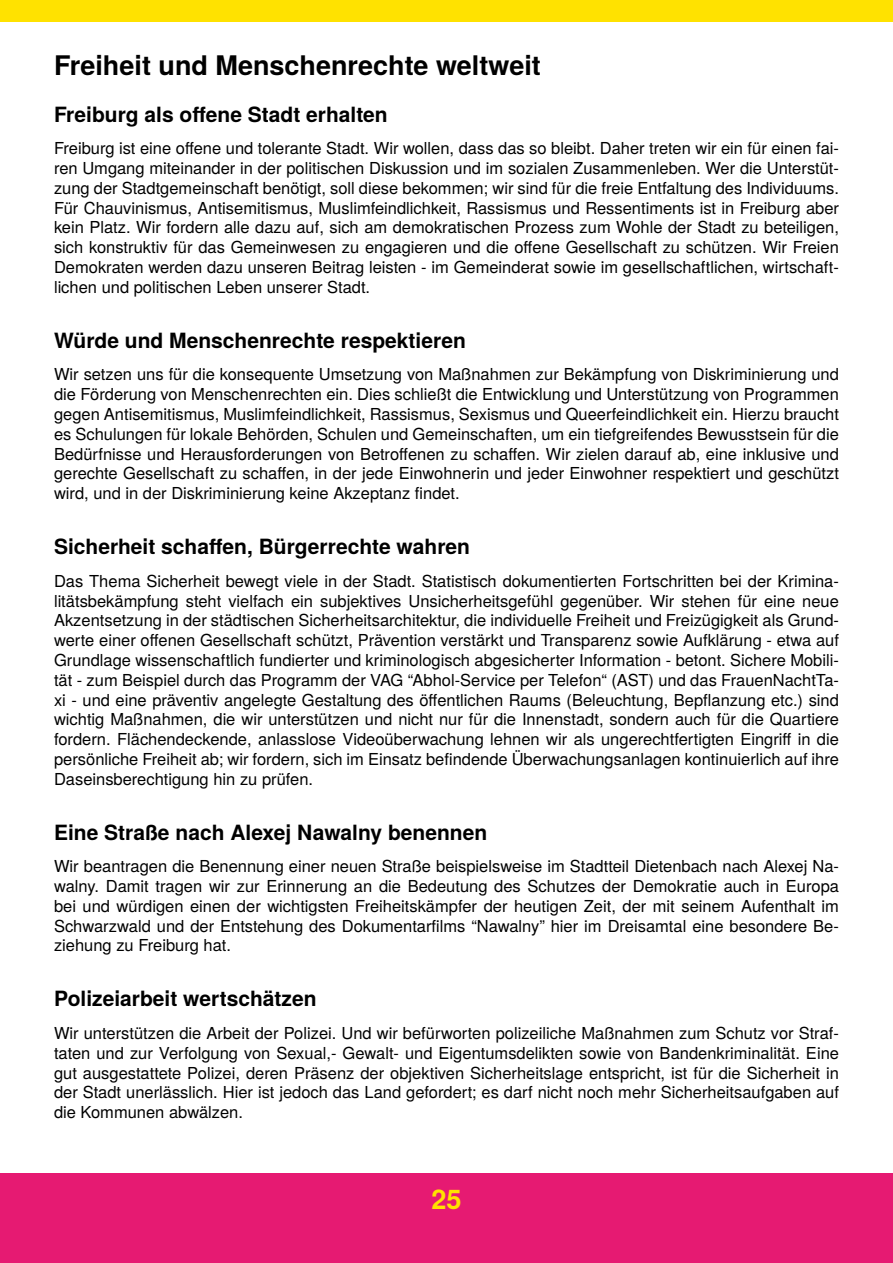
<style>
.page{position:relative;width:893px;height:1263px;background:#fff}
.page>*{position:absolute;margin:0;border:0;box-sizing:border-box;transform-origin:0 0}
.t1{font:700 27px "Te X Gyre Heros";color:#000}
.t2{font:700 27px "Te X Gyre Heros";color:#ffe200}
.t3{font:700 21px "Te X Gyre Heros";color:#000}
.t4{font:16.5px/19.8px "Te X Gyre Heros";color:#000;text-align:justify}
</style>
<div class="page">
<div style="left:0;top:1174px;width:893px;height:89px;background:#e61a72"></div>
<div style="left:0;top:0;width:893px;height:21px;background:#ffe200"></div>
<h1 class="t1" style="left:54px;top:45px;width:488px">Freiheit und Menschenrechte weltweit</h1>
<p class="t3" style="left:54px;top:98px;width:335px">Freiburg als offene Stadt erhalten</p>
<p class="t4" style="left:54px;top:137px;width:787px">Freiburg ist eine offene und tolerante Stadt. Wir wollen, dass das so bleibt. Daher treten wir ein für einen fai&shy;ren Umgang miteinander in der politischen Diskussion und im sozialen Zusammenleben. Wer die Unterstüt&shy;zung der Stadtgemeinschaft benötigt, soll diese bekommen; wir sind für die freie Entfaltung des Individuums.<br>Für Chauvinismus, Antisemitismus, Muslimfeindlichkeit, Rassismus und Ressentiments ist in Freiburg aber kein Platz. Wir fordern alle dazu auf, sich am demokratischen Prozess zum Wohle der Stadt zu beteiligen, sich konstruktiv für das Gemeinwesen zu engagieren und die offene Gesellschaft zu schützen. Wir Freien Demokraten werden dazu unseren Beitrag leisten - im Gemeinderat sowie im gesellschaftlichen, wirtschaft&shy;lichen und politischen Leben unserer Stadt.</p>
<p class="t3" style="left:54px;top:324px;width:413px">Würde und Menschenrechte respektieren</p>
<p class="t4" style="left:54px;top:363px;width:786px">Wir setzen uns für die konsequente Umsetzung von Maßnahmen zur Bekämpfung von Diskriminierung und die Förderung von Menschenrechten ein. Dies schließt die Entwicklung und Unterstützung von Programmen gegen Antisemitismus, Muslimfeindlichkeit, Rassismus, Sexismus und Queerfeindlichkeit ein. Hierzu braucht es Schulungen für lokale Behörden, Schulen und Gemeinschaften, um ein tiefgreifendes Bewusstsein für die Bedürfnisse und Herausforderungen von Betroffenen zu schaffen. Wir zielen darauf ab, eine inklusive und gerechte Gesellschaft zu schaffen, in der jede Einwohnerin und jeder Einwohner respektiert und geschützt wird, und in der Diskriminierung keine Akzeptanz findet.</p>
<p class="t3" style="left:54px;top:530px;width:418px">Sicherheit schaffen, Bürgerrechte wahren</p>
<p class="t4" style="left:54px;top:570px;width:786px">Das Thema Sicherheit bewegt viele in der Stadt. Statistisch dokumentierten Fortschritten bei der Krimina&shy;litätsbekämpfung steht vielfach ein subjektives Unsicherheitsgefühl gegenüber. Wir stehen für eine neue Akzentsetzung in der städtischen Sicherheitsarchitektur, die individuelle Freiheit und Freizügigkeit als Grund&shy;werte einer offenen Gesellschaft schützt, Prävention verstärkt und Transparenz sowie Aufklärung - etwa auf Grundlage wissenschaftlich fundierter und kriminologisch abgesicherter Information - betont. Sichere Mobili&shy;tät - zum Beispiel durch das Programm der VAG “Abhol-Service per Telefon“ (AST) und das FrauenNachtTa&shy;xi - und eine präventiv angelegte Gestaltung des öffentlichen Raums (Beleuchtung, Bepflanzung etc.) sind wichtig Maßnahmen, die wir unterstützen und nicht nur für die Innenstadt, sondern auch für die Quartiere fordern. Flächendeckende, anlasslose Videoüberwachung lehnen wir als ungerechtfertigten Eingriff in die persönliche Freiheit ab; wir fordern, sich im Einsatz befindende Überwachungsanlagen kontinuierlich auf ihre Daseinsberechtigung hin zu prüfen.</p>
<p class="t3" style="left:54px;top:816px;width:435px">Eine Straße nach Alexej Nawalny benennen</p>
<p class="t4" style="left:54px;top:855px;width:786px">Wir beantragen die Benennung einer neuen Straße beispielsweise im Stadtteil Dietenbach nach Alexej Na&shy;walny. Damit tragen wir zur Erinnerung an die Bedeutung des Schutzes der Demokratie auch in Europa bei und würdigen einen der wichtigsten Freiheitskämpfer der heutigen Zeit, der mit seinem Aufenthalt im Schwarzwald und der Entstehung des Dokumentarfilms “Nawalny” hier im Dreisamtal eine besondere Be&shy;ziehung zu Freiburg hat.</p>
<p class="t3" style="left:54px;top:983px;width:264px">Polizeiarbeit wertschätzen</p>
<p class="t4" style="left:54px;top:1022px;width:786px">Wir unterstützen die Arbeit der Polizei. Und wir befürworten polizeiliche Maßnahmen zum Schutz vor Straf&shy;taten und zur Verfolgung von Sexual,- Gewalt- und Eigentumsdelikten sowie von Bandenkriminalität. Eine gut ausgestattete Polizei, deren Präsenz der objektiven Sicherheitslage entspricht, ist für die Sicherheit in der Stadt unerlässlich. Hier ist jedoch das Land gefordert; es darf nicht noch mehr Sicherheitsaufgaben auf die Kommunen abwälzen.</p>
<h1 class="t2" style="left:431px;top:1178px;width:32px">25</h1>
</div>
